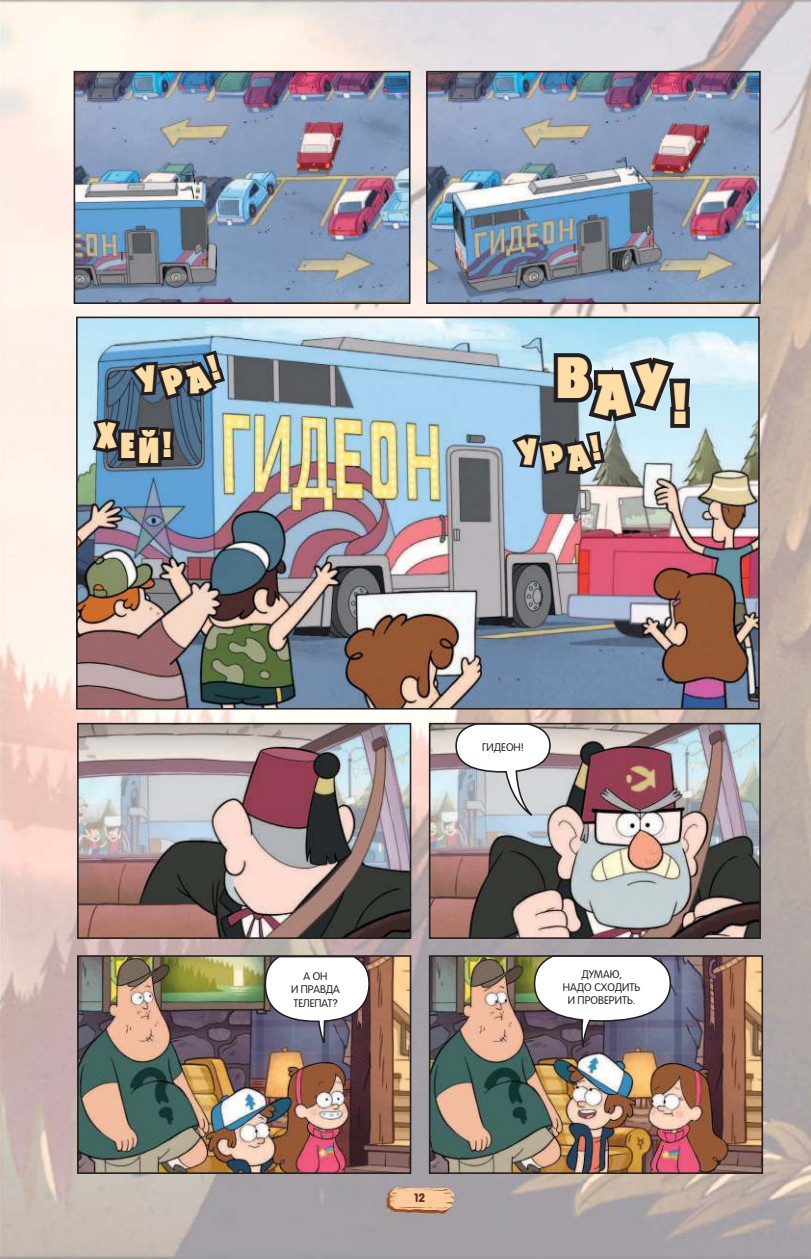
<style>
.page{position:relative;width:811px;height:1259px;background:#fff}
.page>*{position:absolute;margin:0;border:0;box-sizing:border-box;transform-origin:0 0}
.t1{font:56.4px "Acsioma";color:#ffdda7;scale:.8 1}
.t2{font:35px "Acsioma";color:#ffdda7;scale:.8 1}
.t3{font:12px "Sans Rounded";color:#5e2e1c}
.t4{font:300 10.8px/13px "Sans Rounded";color:#231f20;text-align:center}
</style>
<div class="page">
<img style="left:0;top:0;width:810px;height:1259px">
<img style="left:429px;top:74px;width:328px;height:227px">
<div style="left:426px;top:71px;width:334px;height:233px;border:2px solid #231f20"></div>
<img style="left:77px;top:74px;width:330px;height:227px">
<div style="left:74px;top:71px;width:336px;height:233px;border:2px solid #231f20"></div>
<img style="left:79px;top:319px;width:677px;height:387px">
<div style="left:76px;top:316px;width:683px;height:393px;border:2px solid #231f20"></div>
<img style="left:80px;top:726px;width:328px;height:210px">
<div style="left:77px;top:723px;width:334px;height:216px;border:2px solid #231f20"></div>
<img style="left:80px;top:958px;width:328px;height:213px">
<div style="left:77px;top:955px;width:334px;height:219px;border:2px solid #231f20"></div>
<img style="left:432px;top:958px;width:328px;height:213px">
<div style="left:429px;top:955px;width:334px;height:219px;border:2px solid #231f20"></div>
<img style="left:432px;top:726px;width:326px;height:210px">
<div style="left:429px;top:723px;width:332px;height:216px;border:2px solid #231f20"></div>
<svg style="left:454px;top:722px;width:97px;height:97px"></svg>
<svg style="left:264px;top:955px;width:107px;height:88px"></svg>
<svg style="left:533px;top:954px;width:139px;height:92px"></svg>
<svg style="left:507px;top:342px;width:187px;height:137px;background:#8799a2"></svg>
<svg style="left:125px;top:341px;width:104px;height:63px;background:#516b81"></svg>
<svg style="left:88px;top:415px;width:89px;height:54px;background:#444c53"></svg>
<h2 class="t2" style="left:135px;top:371px;width:103px;rotate:-17deg">УРА!</h2>
<h2 class="t2" style="left:97px;top:425px;width:95px">ХЕЙ!</h2>
<h1 class="t1" style="left:555px;top:357px;width:166px">ВАУ!</h1>
<h2 class="t2" style="left:516px;top:442px;width:103px;rotate:-10deg">УРА!</h2>
<p class="t4" style="left:482px;top:740px;width:43px">ГИДЕОН!</p>
<p class="t4" style="left:291px;top:970px;width:50px">А ОН<br>И ПРАВДА<br>ТЕЛЕПАТ?</p>
<p class="t4" style="left:563px;top:967px;width:79px">ДУМАЮ,<br>НАДО СХОДИТЬ<br>И ПРОВЕРИТЬ.</p>
<p class="t3" style="left:414px;top:1191px;width:12px">12</p>
</div>
